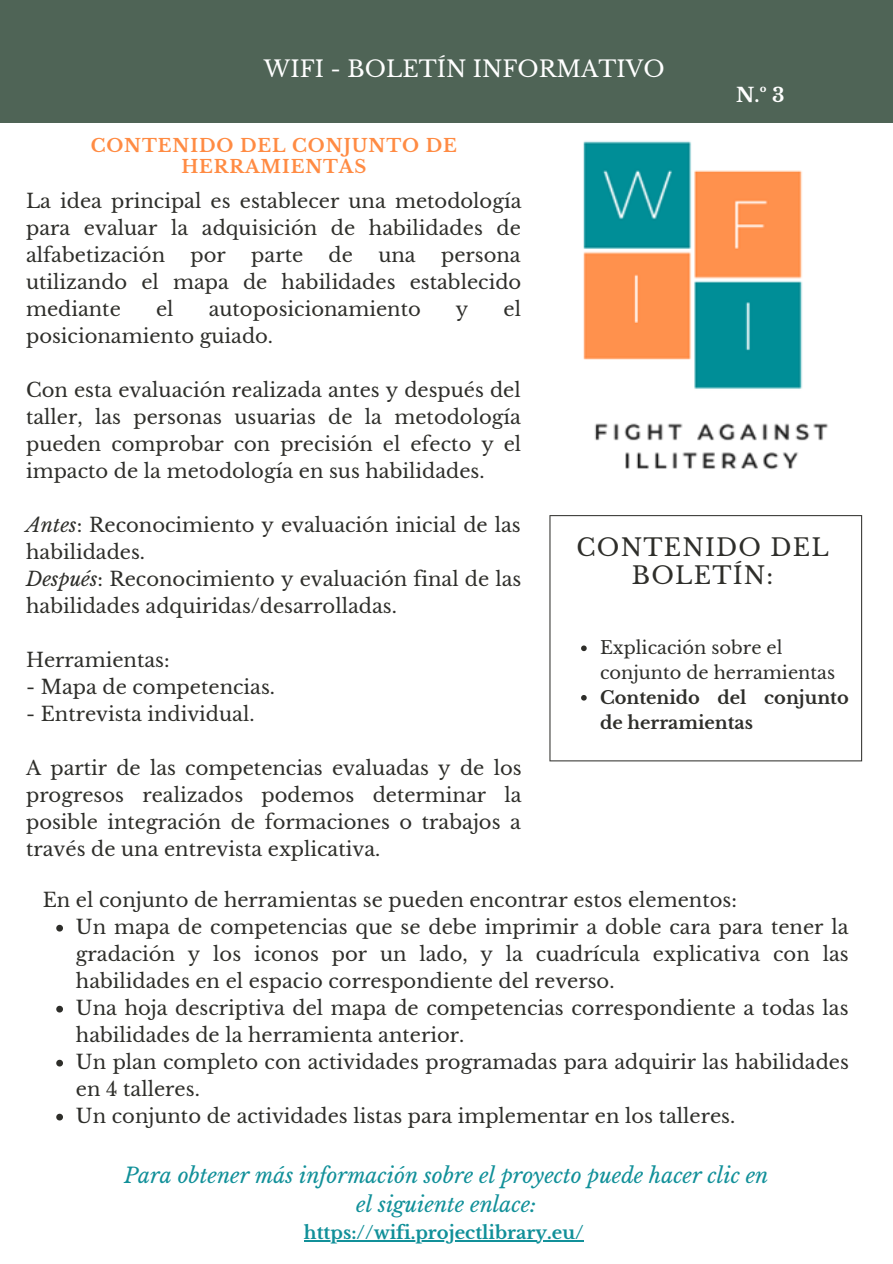
<style>
.page{position:relative;width:893px;height:1264px;background:#fff}
.page>*{position:absolute;margin:0;border:0;box-sizing:border-box;transform-origin:0 0}
.t1{font:23.85px/28px "Libre Baskerville";letter-spacing:.05em;color:#2e2e2a;text-align:center}
.t2{font:22.5px "Libre Baskerville";color:#fff}
.t3{font:italic 21px/29.2px "Libre Baskerville";color:#119099;text-align:center}
.t4{font:19.5px/27px "Libre Baskerville";color:#2e2e2a;text-align:justify}
.t5{font:700 19.5px "Libre Baskerville";color:#fff}
.t6{font:700 18px/21.3px "Libre Baskerville";letter-spacing:.05em;color:#ff8b43;text-align:center}
.t7{font:700 18px "Libre Baskerville";color:#119099}
.t8{font:17.7px/24.8px "Libre Baskerville";color:#2e2e2a}
.t9{font:700 17.7px/24.8px "Libre Baskerville";color:#2e2e2a}
.s1{font-style:italic}
</style>
<div class="page">
<img style="left:583px;top:141px;width:245px;height:329px">
<hr style="left:549px;top:516px;width:1px;height:244px;background:#2e2e2a">
<hr style="left:861px;top:516px;width:1px;height:244px;background:#2e2e2a">
<hr style="left:550px;top:760px;width:311px;height:1px;background:#2e2e2a">
<hr style="left:550px;top:515px;width:311px;height:1px;background:#2e2e2a">
<svg style="left:56px;top:924px;width:7px;height:7px"></svg>
<svg style="left:56px;top:1005px;width:7px;height:7px"></svg>
<svg style="left:56px;top:1059px;width:7px;height:7px"></svg>
<svg style="left:56px;top:1113px;width:7px;height:7px"></svg>
<svg style="left:581px;top:645px;width:5px;height:6px"></svg>
<svg style="left:581px;top:695px;width:5px;height:5px"></svg>
<div style="left:0;top:0;width:892px;height:123px;background:#4f6456"></div>
<hr style="left:304px;top:1239px;width:279px;height:2px;background:#119099">
<p class="t2" style="left:329px;top:44px;width:248px">WIFI NEWSLETTER</p>
<p class="t2" style="left:264px;top:55px;width:402px">WIFI - BOLETÍN INFORMATIVO</p>
<p class="t5" style="left:736px;top:83px;width:50px">N.º 3</p>
<p class="t6" style="left:91px;top:135px;width:367px">CONTENIDO DEL CONJUNTO DE<br>HERRAMIENTAS</p>
<p class="t4" style="left:26px;top:187px;width:497px">La idea principal es establecer una metodología para evaluar la adquisición de habilidades de alfabetización</p>
<p class="t4" style="left:190px;top:241px;width:37px">por</p>
<p class="t4" style="left:251px;top:241px;width:53px">parte</p>
<p class="t4" style="left:328px;top:241px;width:26px">de</p>
<p class="t4" style="left:378px;top:241px;width:39px">una</p>
<p class="t4" style="left:26px;top:241px;width:496px;text-indent:415px">persona utilizando el mapa de habilidades establecido mediante</p>
<p class="t4" style="left:156px;top:295px;width:19px">el</p>
<p class="t4" style="left:209px;top:295px;width:214px">autoposicionamiento</p>
<p class="t4" style="left:456px;top:295px;width:14px">y</p>
<p class="t4" style="left:503px;top:295px;width:19px">el</p>
<p class="t4" style="left:26px;top:322px;width:248px">posicionamiento guiado.</p>
<p class="t4" style="left:26px;top:376px;width:496px">Con esta evaluación realizada antes y después del taller, las personas usuarias de la metodología pueden comprobar con precisión el efecto y el impacto de la metodología en sus habilidades.</p>
<p class="t4" style="left:26px;top:511px;width:497px;text-align:left"><span class="s1">Antes</span>: Reconocimiento y evaluación inicial de las habilidades.<br><span class="s1">Después</span>: Reconocimiento y evaluación final de las habilidades adquiridas/desarrolladas.</p>
<p class="t4" style="left:26px;top:646px;width:145px">Herramientas:</p>
<p class="t4" style="left:26px;top:673px;width:250px">- Mapa de competencias.</p>
<p class="t4" style="left:26px;top:700px;width:230px">- Entrevista individual.</p>
<p class="t4" style="left:26px;top:754px;width:497px">A partir de las competencias evaluadas y de los progresos realizados podemos determinar la posible integración de formaciones o trabajos a través de una entrevista explicativa.</p>
<p class="t1" style="left:576px;top:533px;width:253px">CONTENIDO DEL<br>BOLETÍN:</p>
<p class="t8" style="left:600px;top:636px;width:236px">Explicación sobre el conjunto de herramientas</p>
<p class="t9" style="left:600px;top:685px;width:250px">Contenido del conjunto de herramientas</p>
<p class="t4" style="left:43px;top:886px;width:695px">En el conjunto de herramientas se pueden encontrar estos elementos:</p>
<p class="t4" style="left:76px;top:913px;width:774px;text-align:left">Un mapa de competencias que se debe imprimir a doble cara para tener la gradación y los iconos por un lado, y la cuadrícula explicativa con las habilidades en el espacio correspondiente del reverso.<br>Una hoja descriptiva del mapa de competencias correspondiente a todas las habilidades de la herramienta anterior.<br>Un plan completo con actividades programadas para adquirir las habilidades en 4 talleres.<br>Un conjunto de actividades listas para implementar en los talleres.</p>
<p class="t3" style="left:124px;top:1160px;width:645px">Para obtener más información sobre el proyecto puede hacer clic en el siguiente enlace:</p>
<p class="t7" style="left:304px;top:1221px;width:281px">https://wifi.projectlibrary.eu/</p>
</div>
